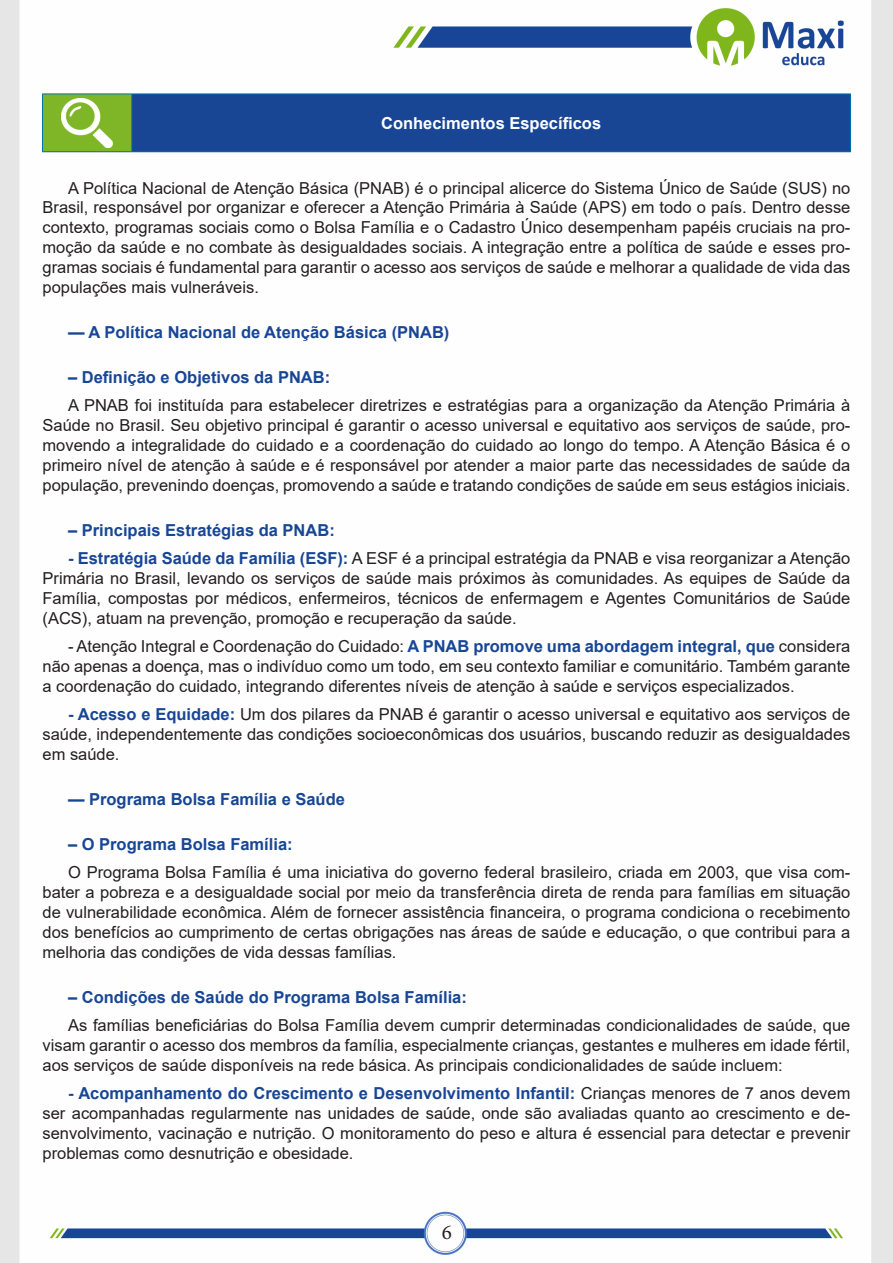
<style>
.page{position:relative;width:893px;height:1263px;background:#fff}
.page>*{position:absolute;margin:0;border:0;box-sizing:border-box;transform-origin:0 0}
.t1{font:21px "Minion Pro";color:#231f20}
.TEXTO_BASE{font:16.5px/19.8px "Arial";color:#231f20;text-align:justify}
.TEXTO_BASE-2{font:700 16.5px "Arial";color:#184695}
.CENTRALIZAR{font:700 16.5px "Arial";color:#fff}
.s1{font-weight:700;color:#184695}
</style>
<div class="page">
<img style="left:0;top:0;width:893px;height:1263px">
<div style="left:43px;top:94px;width:89px;height:58px;background:#7fb628"></div>
<div style="left:132px;top:94px;width:718px;height:58px;background:#184695"></div>
<hr style="left:42px;top:94px;width:90px;height:1px;background:#036ea6">
<hr style="left:42px;top:94px;width:1px;height:57px;background:#036ea6">
<hr style="left:42px;top:151px;width:90px;height:1px;background:#036ea6">
<hr style="left:132px;top:94px;width:719px;height:1px;background:#036ea6">
<hr style="left:131px;top:94px;width:1px;height:57px;background:#036ea6">
<hr style="left:850px;top:94px;width:1px;height:57px;background:#036ea6">
<hr style="left:132px;top:151px;width:719px;height:1px;background:#036ea6">
<img style="left:62px;top:98px;width:50px;height:49px">
<p class="CENTRALIZAR" style="left:381px;top:111px;width:222px">Conhecimentos Específicos</p>
<p class="TEXTO_BASE" style="left:43px;top:178px;width:809px;text-indent:26px">A Política Nacional de Atenção Básica (PNAB) é o principal alicerce do Sistema Único de Saúde (SUS) no Brasil, responsável por organizar e oferecer a Atenção Primária à Saúde (APS) em todo o país. Dentro desse contexto, programas sociais como o Bolsa Família e o Cadastro Único desempenham papéis cruciais na pro&shy;moção da saúde e no combate às desigualdades sociais. A integração entre a política de saúde e esses pro&shy;gramas sociais é fundamental para garantir o acesso aos serviços de saúde e melhorar a qualidade de vida das populações mais vulneráveis.</p>
<p class="TEXTO_BASE-2" style="left:68px;top:320px;width:383px">— A Política Nacional de Atenção Básica (PNAB)</p>
<p class="TEXTO_BASE-2" style="left:68px;top:366px;width:264px">– Definição e Objetivos da PNAB:</p>
<p class="TEXTO_BASE" style="left:43px;top:396px;width:809px;text-indent:26px">A PNAB foi instituída para estabelecer diretrizes e estratégias para a organização da Atenção Primária à Saúde no Brasil. Seu objetivo principal é garantir o acesso universal e equitativo aos serviços de saúde, pro&shy;movendo a integralidade do cuidado e a coordenação do cuidado ao longo do tempo. A Atenção Básica é o primeiro nível de atenção à saúde e é responsável por atender a maior parte das necessidades de saúde da população, prevenindo doenças, promovendo a saúde e tratando condições de saúde em seus estágios iniciais.</p>
<p class="TEXTO_BASE-2" style="left:68px;top:519px;width:268px">– Principais Estratégias da PNAB:</p>
<p class="TEXTO_BASE" style="left:43px;top:548px;width:809px;text-indent:26px"><span class="s1">- Estratégia Saúde da Família (ESF):</span> A ESF é a principal estratégia da PNAB e visa reorganizar a Atenção Primária no Brasil, levando os serviços de saúde mais próximos às comunidades. As equipes de Saúde da Família, compostas por médicos, enfermeiros, técnicos de enfermagem e Agentes Comunitários de Saúde (ACS), atuam na prevenção, promoção e recuperação da saúde.</p>
<p class="TEXTO_BASE" style="left:43px;top:636px;width:809px;text-indent:26px">- Atenção Integral e Coordenação do Cuidado: <span class="s1">A PNAB promove uma abordagem integral, que</span> considera não apenas a doença, mas o indivíduo como um todo, em seu contexto familiar e comunitário. Também garante a coordenação do cuidado, integrando diferentes níveis de atenção à saúde e serviços especializados.</p>
<p class="TEXTO_BASE" style="left:43px;top:704px;width:809px;text-indent:26px"><span class="s1">- Acesso e Equidade:</span> Um dos pilares da PNAB é garantir o acesso universal e equitativo aos serviços de saúde, independentemente das condições socioeconômicas dos usuários, buscando reduzir as desigualdades em saúde.</p>
<p class="TEXTO_BASE-2" style="left:68px;top:787px;width:278px">— Programa Bolsa Família e Saúde</p>
<p class="TEXTO_BASE-2" style="left:68px;top:833px;width:226px">– O Programa Bolsa Família:</p>
<p class="TEXTO_BASE" style="left:43px;top:863px;width:809px;text-indent:26px">O Programa Bolsa Família é uma iniciativa do governo federal brasileiro, criada em 2003, que visa com&shy;bater a pobreza e a desigualdade social por meio da transferência direta de renda para famílias em situação de vulnerabilidade econômica. Além de fornecer assistência financeira, o programa condiciona o recebimento dos benefícios ao cumprimento de certas obrigações nas áreas de saúde e educação, o que contribui para a melhoria das condições de vida dessas famílias.</p>
<p class="TEXTO_BASE-2" style="left:68px;top:985px;width:400px">– Condições de Saúde do Programa Bolsa Família:</p>
<p class="TEXTO_BASE" style="left:43px;top:1015px;width:809px;text-indent:26px">As famílias beneficiárias do Bolsa Família devem cumprir determinadas condicionalidades de saúde, que visam garantir o acesso dos membros da família, especialmente crianças, gestantes e mulheres em idade fértil, aos serviços de saúde disponíveis na rede básica. As principais condicionalidades de saúde incluem:</p>
<p class="TEXTO_BASE" style="left:43px;top:1083px;width:809px;text-indent:26px"><span class="s1">- Acompanhamento do Crescimento e Desenvolvimento Infantil:</span> Crianças menores de 7 anos devem ser acompanhadas regularmente nas unidades de saúde, onde são avaliadas quanto ao crescimento e de&shy;senvolvimento, vacinação e nutrição. O monitoramento do peso e altura é essencial para detectar e prevenir problemas como desnutrição e obesidade.</p>
<p class="t1" style="left:442px;top:1218px;width:12px">6</p>
</div>
